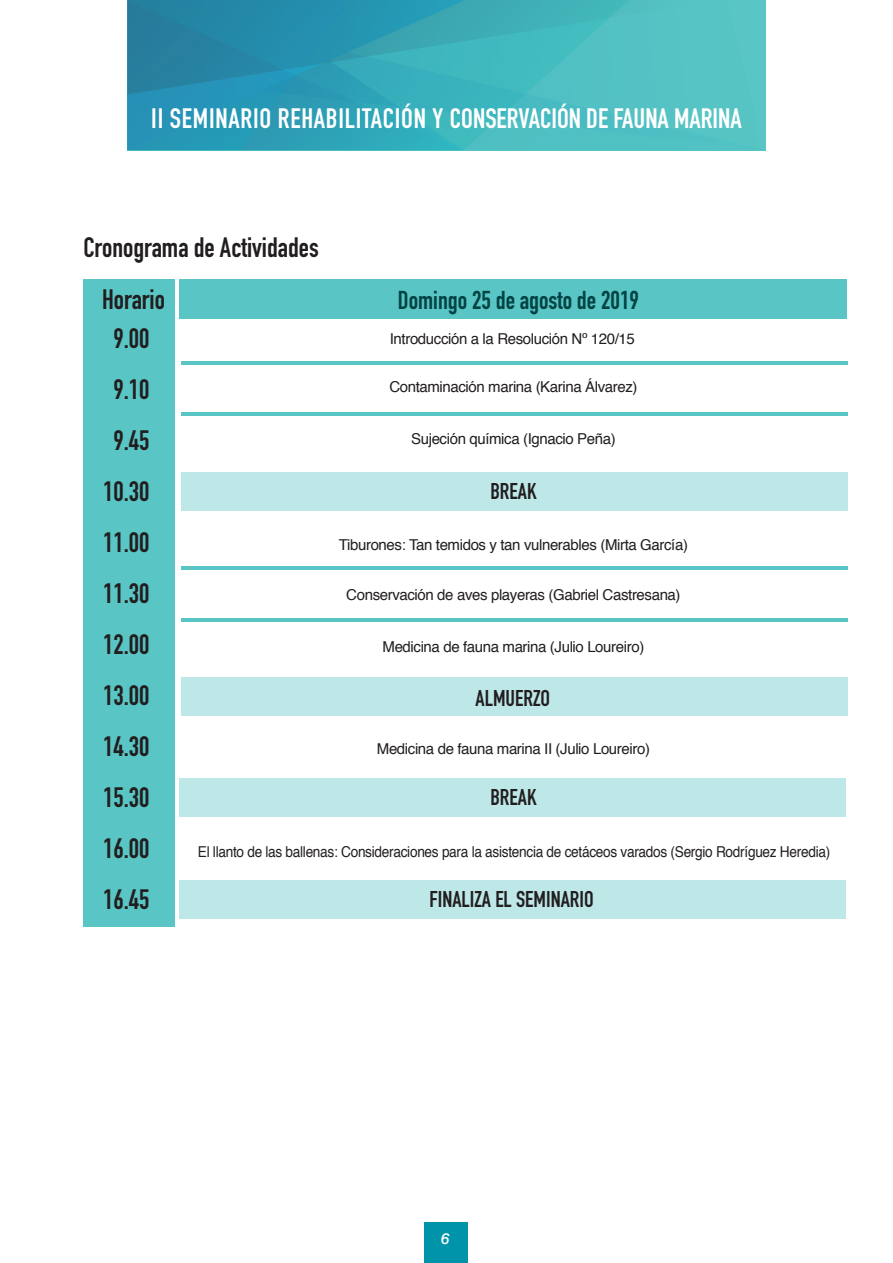
<style>
.page{position:relative;width:893px;height:1263px;background:#fff}
.page>*{position:absolute;margin:0;border:0;box-sizing:border-box;transform-origin:0 0}
.t1{font:700 27.75px/51px "DIN Condensed";color:#221e1f;text-align:center}
.t2{font:700 27.75px "DIN Condensed";color:#fff}
.t3{font:700 25.5px "DIN Condensed";color:#024343}
.t4{font:700 22.5px "DIN Condensed";color:#221e1f}
.t5{font:15px "Helvetica";letter-spacing:-.025em;color:#221e1f}
.t6{font:15px "Helvetica";letter-spacing:-.025em;color:#221e1f;scale:.91 1}
.t7{font:italic 500 15px "Helvetica Neue";color:#fff}
</style>
<div class="page">
<div style="left:181px;top:472px;width:667px;height:39px;background:#bee8e8"></div>
<div style="left:181px;top:677px;width:667px;height:38px;background:#bee8e8"></div>
<div style="left:179px;top:778px;width:667px;height:39px;background:#bee8e8"></div>
<div style="left:179px;top:880px;width:667px;height:39px;background:#bee8e8"></div>
<div style="left:425px;top:1222px;width:43px;height:41px;background:#0094ab"></div>
<svg style="left:465px;top:0;width:300px;height:150px;background:#50c0c3"></svg>
<svg style="left:127px;top:94px;width:337px;height:56px;background:#2c9fb7"></svg>
<svg style="left:127px;top:0;width:599px;height:94px;background:#39a5b5"></svg>
<div style="left:180px;top:279px;width:667px;height:40px;background:#59c5c4"></div>
<div style="left:83px;top:279px;width:92px;height:647px;background:#59c5c4"></div>
<hr style="left:181px;top:361px;width:667px;height:3px;background:#59c5c4">
<hr style="left:181px;top:413px;width:667px;height:3px;background:#59c5c4">
<hr style="left:181px;top:567px;width:667px;height:3px;background:#59c5c4">
<hr style="left:181px;top:618px;width:667px;height:3px;background:#59c5c4">
<h1 class="t2" style="left:151px;top:100px;width:592px">II SEMINARIO REHABILITACIÓN Y CONSERVACIÓN DE FAUNA MARINA</h1>
<h1 class="t1" style="left:83px;top:221px;width:237px">Cronograma de Actividades</h1>
<h1 class="t1" style="left:102px;top:273px;width:64px">Horario</h1>
<h2 class="t3" style="left:398px;top:282px;width:243px">Domingo 25 de agosto de 2019</h2>
<h1 class="t1" style="left:103px;top:312px;width:48px">9.00<br>9.10<br>9.45<br>10.30<br>11.00<br>11.30<br>12.00<br>13.00<br>14.30<br>15.30<br>16.00<br>16.45</h1>
<p class="t5" style="left:390px;top:327px;width:247px">Introducción a la Resolución Nº 120/15</p>
<p class="t5" style="left:389px;top:375px;width:250px">Contaminación marina (Karina Álvarez)</p>
<p class="t5" style="left:411px;top:427px;width:206px">Sujeción química (Ignacio Peña)</p>
<h3 class="t4" style="left:490px;top:476px;width:48px">BREAK</h3>
<p class="t5" style="left:339px;top:533px;width:351px">Tiburones: Tan temidos y tan vulnerables (Mirta García)</p>
<p class="t5" style="left:346px;top:583px;width:336px">Conservación de aves playeras (Gabriel Castresana)</p>
<p class="t5" style="left:383px;top:635px;width:263px">Medicina de fauna marina (Julio Loureiro)</p>
<h3 class="t4" style="left:476px;top:683px;width:76px">ALMUERZO</h3>
<p class="t5" style="left:377px;top:737px;width:275px">Medicina de fauna marina II (Julio Loureiro)</p>
<h3 class="t4" style="left:490px;top:782px;width:48px">BREAK</h3>
<p class="t6" style="left:198px;top:840px;width:696px">El llanto de las ballenas: Consideraciones para la asistencia de cetáceos varados (Sergio Rodríguez Heredia)</p>
<h3 class="t4" style="left:429px;top:884px;width:166px">FINALIZA EL SEMINARIO</h3>
<p class="t7" style="left:441px;top:1226px;width:10px">6</p>
</div>
